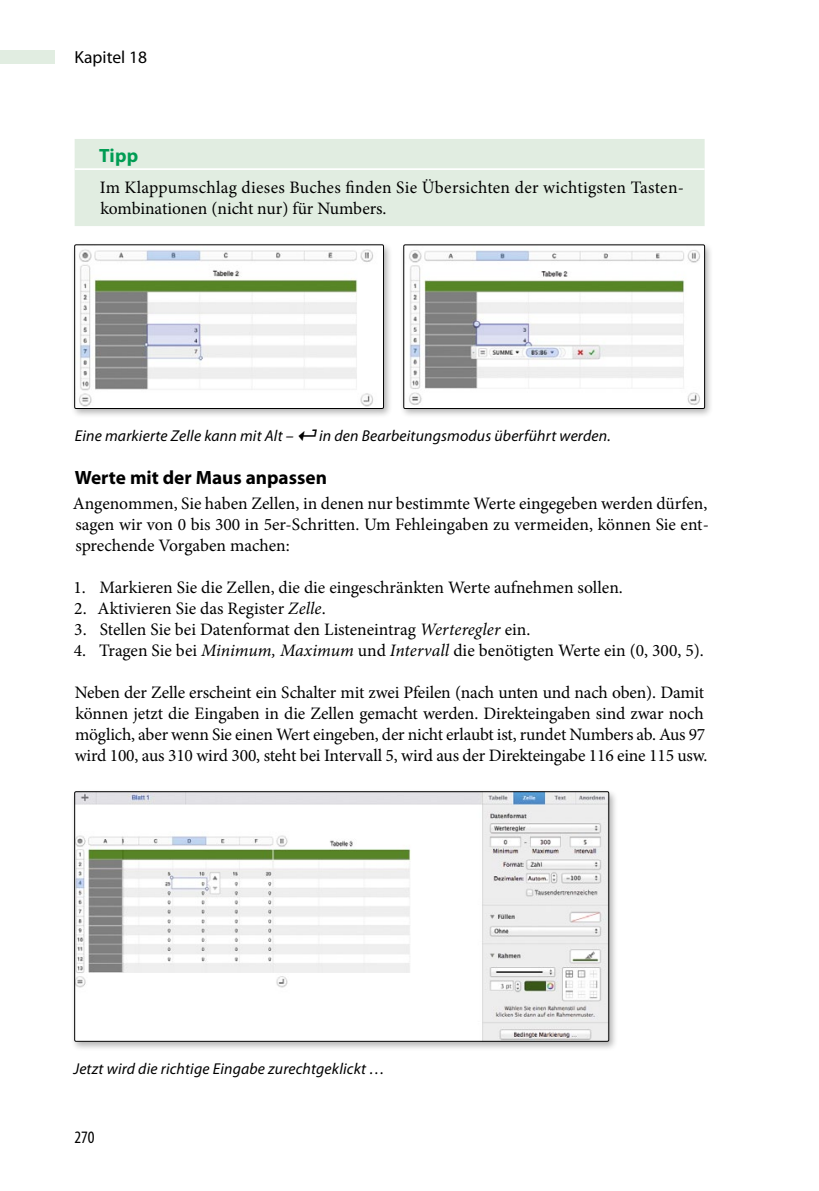
<style>
.page{position:relative;width:819px;height:1191px;background:#fff}
.page>*{position:absolute;margin:0;border:0;box-sizing:border-box;transform-origin:0 0}
.t1{font:700 19.25px "Myriad Pro";color:#000}
.t2{font:700 19.25px "Myriad Pro";color:#009c53}
.t3{font:17.5px/21px "Minion Pro";letter-spacing:-.005em;color:#000}
.t4{font:17.5px "Myriad Pro";color:#000}
.t5{font:condensed 17.5px "Myriad Pro";color:#000}
.t6{font:italic 15.75px "Myriad Pro";letter-spacing:.01em;color:#000}
.s1{font-family:"X Pressio";font-size:17.5px}
.s2{font-style:italic}
</style>
<div class="page">
<div style="left:0;top:50px;width:55px;height:13px;background:#e1ede1"></div>
<div style="left:75px;top:139px;width:629px;height:87px;background:#e1ede1"></div>
<hr style="left:75px;top:168px;width:629px;height:2px;background:#fff">
<div style="left:71px;top:241px;width:322px;height:178px;background:#000;opacity:.3"></div>
<img style="left:76px;top:247px;width:306px;height:160px">
<div style="left:74px;top:245px;width:310px;height:164px;border:1px solid #000"></div>
<div style="left:71px;top:788px;width:546px;height:263px;background:#000;opacity:.3"></div>
<img style="left:76px;top:793px;width:531px;height:246px">
<div style="left:74px;top:791px;width:535px;height:250px;border:1px solid #000"></div>
<div style="left:400px;top:241px;width:313px;height:177px;background:#000;opacity:.3"></div>
<img style="left:405px;top:247px;width:297px;height:160px">
<div style="left:403px;top:245px;width:301px;height:164px;border:1px solid #000"></div>
<p class="t4" style="left:74px;top:46px;width:74px">Kapitel 18</p>
<p class="t2" style="left:99px;top:143px;width:40px">Tipp</p>
<p class="t3" style="left:100px;top:177px;width:585px">Im Klappumschlag dieses Buches finden Sie Übersichten der wichtigsten Tasten&shy;kombinationen (nicht nur) für Numbers.</p>
<p class="t6" style="left:75px;top:426px;width:537px">Eine markierte Zelle kann mit Alt – <span class="s1">r</span> in den Bearbeitungsmodus überführt werden.</p>
<p class="t1" style="left:75px;top:465px;width:254px">Werte mit der Maus anpassen</p>
<p class="t3" style="left:73px;top:493px;width:637px;text-align:justify">Angenommen, Sie haben Zellen, in denen nur bestimmte Werte eingegeben werden dürfen, sagen wir von 0 bis 300 in 5er-Schritten. Um Fehleingaben zu vermeiden, können Sie ent&shy;sprechende Vorgaben machen:</p>
<p class="t3" style="left:73px;top:577px;width:551px">1. Markieren Sie die Zellen, die die eingeschränkten Werte aufnehmen sollen.</p>
<p class="t3" style="left:74px;top:598px;width:253px">2. Aktivieren Sie das Register <span class="s2">Zelle</span>.</p>
<p class="t3" style="left:74px;top:619px;width:457px">3. Stellen Sie bei Datenformat den Listeneintrag <span class="s2">Werteregler</span> ein.</p>
<p class="t3" style="left:74px;top:640px;width:631px">4. Tragen Sie bei <span class="s2">Minimum, Maximum</span> und <span class="s2">Intervall</span> die benötigten Werte ein (0, 300, 5).</p>
<p class="t3" style="left:75px;top:682px;width:634px">Neben der Zelle erscheint ein Schalter mit zwei Pfeilen (nach unten und nach oben). Damit können jetzt die Eingaben in die Zellen gemacht werden. Direkteingaben sind zwar noch möglich, aber wenn Sie einen Wert eingeben, der nicht erlaubt ist, rundet Numbers ab. Aus 97 wird 100, aus 310 wird 300, steht bei Intervall 5, wird aus der Direkteingabe 116 eine 115 usw.</p>
<p class="t6" style="left:73px;top:1058px;width:313px">Jetzt wird die richtige Eingabe zurechtgeklickt …</p>
<p class="t5" style="left:74px;top:1127px;width:22px">270</p>
</div>
